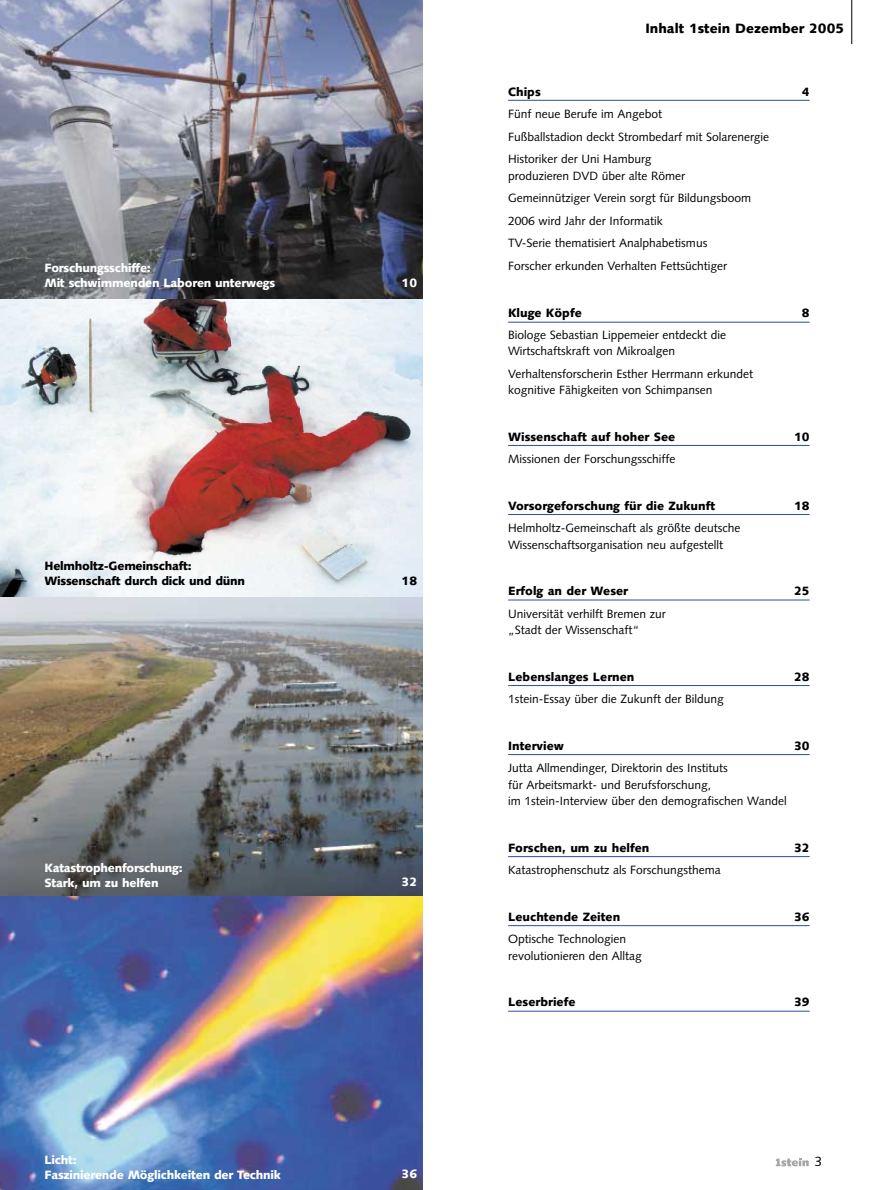
<style>
.page{position:relative;width:893px;height:1190px;background:#fff}
.page>*{position:absolute;margin:0;border:0;box-sizing:border-box;transform-origin:0 0}
.t1{font:900 13.5px "Syntax";color:#000}
.t2{font:13.5px "Syntax";color:#000}
.t3{font:12px/16.5px "Syntax";color:#000}
.t4{font:900 12px "Syntax";color:#000}
.t5{font:900 12px/15px "Syntax";letter-spacing:-.02em;color:#fff}
.t6{font:900 12px/15px "Syntax";letter-spacing:-.02em;color:#000}
</style>
<div class="page">
<img style="left:0;top:895px;width:423px;height:295px">
<img style="left:0;top:597px;width:423px;height:298px">
<svg style="left:0;top:298px;width:423px;height:299px"></svg>
<img style="left:0;top:0;width:423px;height:298px">
<hr style="left:851px;top:0;width:1px;height:44px;background:#000">
<svg style="left:775px;top:1158px;width:33px;height:8px"></svg>
<hr style="left:508px;top:100px;width:301px;height:1px;background:#294f9f">
<hr style="left:508px;top:322px;width:301px;height:1px;background:#294f9f">
<hr style="left:508px;top:445px;width:301px;height:1px;background:#294f9f">
<hr style="left:508px;top:514px;width:301px;height:1px;background:#294f9f">
<hr style="left:508px;top:600px;width:301px;height:1px;background:#294f9f">
<hr style="left:508px;top:685px;width:301px;height:1px;background:#294f9f">
<hr style="left:508px;top:754px;width:301px;height:1px;background:#294f9f">
<hr style="left:508px;top:856px;width:301px;height:1px;background:#294f9f">
<hr style="left:508px;top:925px;width:301px;height:1px;background:#294f9f">
<hr style="left:508px;top:1011px;width:301px;height:1px;background:#294f9f">
<p class="t5" style="left:44px;top:261px;width:232px">Forschungsschiffe:<br>Mit schwimmenden Laboren unterwegs</p>
<p class="t6" style="left:44px;top:560px;width:202px">Helmholtz-Gemeinschaft:<br>Wissenschaft durch dick und dünn</p>
<p class="t5" style="left:44px;top:861px;width:140px">Katastrophenforschung:<br>Stark, um zu helfen</p>
<p class="t5" style="left:44px;top:1153px;width:238px">Licht:<br>Faszinierende Möglichkeiten der Technik</p>
<p class="t5" style="left:401px;top:277px;width:17px">10</p>
<p class="t4" style="left:401px;top:576px;width:17px">18</p>
<p class="t5" style="left:401px;top:876px;width:17px">32</p>
<p class="t5" style="left:401px;top:1167px;width:17px">36</p>
<p class="t1" style="left:645px;top:23px;width:200px">Inhalt 1stein Dezember 2005</p>
<p class="t4" style="left:508px;top:87px;width:34px">Chips</p>
<p class="t4" style="left:801px;top:87px;width:9px">4</p>
<p class="t3" style="left:508px;top:104px;width:262px;line-height:22.5px">Fünf neue Berufe im Angebot<br>Fußballstadion deckt Strombedarf mit Solarenergie<br>Historiker der Uni Hamburg</p>
<p class="t3" style="left:508px;top:165px;width:244px;line-height:22.5px">produzieren DVD über alte Römer Gemeinnütziger Verein sorgt für Bildungsboom 2006 wird Jahr der Informatik<br>TV-Serie thematisiert Analphabetismus Forscher erkunden Verhalten Fettsüchtiger</p>
<p class="t4" style="left:508px;top:308px;width:75px">Kluge Köpfe</p>
<p class="t4" style="left:801px;top:308px;width:9px">8</p>
<p class="t3" style="left:508px;top:327px;width:219px">Biologe Sebastian Lippemeier entdeckt die<br>Wirtschaftskraft von Mikroalgen</p>
<p class="t3" style="left:508px;top:366px;width:246px">Verhaltensforscherin Esther Herrmann erkundet kognitive Fähigkeiten von Schimpansen</p>
<p class="t4" style="left:508px;top:432px;width:169px">Wissenschaft auf hoher See</p>
<p class="t4" style="left:794px;top:432px;width:17px">10</p>
<p class="t3" style="left:508px;top:452px;width:169px">Missionen der Forschungsschiffe</p>
<p class="t4" style="left:508px;top:501px;width:209px">Vorsorgeforschung für die Zukunft</p>
<p class="t4" style="left:794px;top:501px;width:17px">18</p>
<p class="t3" style="left:508px;top:521px;width:234px">Helmholtz-Gemeinschaft als größte deutsche<br>Wissenschaftsorganisation neu aufgestellt</p>
<p class="t4" style="left:508px;top:586px;width:121px">Erfolg an der Weser</p>
<p class="t4" style="left:794px;top:586px;width:17px">25</p>
<p class="t3" style="left:508px;top:606px;width:159px">Universität verhilft Bremen zur „Stadt der Wissenschaft“</p>
<p class="t4" style="left:508px;top:672px;width:128px">Lebenslanges Lernen</p>
<p class="t4" style="left:794px;top:672px;width:17px">28</p>
<p class="t3" style="left:508px;top:692px;width:217px">1stein-Essay über die Zukunft der Bildung</p>
<p class="t4" style="left:508px;top:741px;width:57px">Interview</p>
<p class="t4" style="left:794px;top:741px;width:17px">30</p>
<p class="t3" style="left:508px;top:761px;width:280px">Jutta Allmendinger, Direktorin des Instituts<br>für Arbeitsmarkt- und Berufsforschung,<br>im 1stein-Interview über den demografischen Wandel</p>
<p class="t4" style="left:508px;top:843px;width:143px">Forschen, um zu helfen</p>
<p class="t4" style="left:794px;top:843px;width:17px">32</p>
<p class="t3" style="left:508px;top:863px;width:214px">Katastrophenschutz als Forschungsthema</p>
<p class="t4" style="left:508px;top:912px;width:114px">Leuchtende Zeiten</p>
<p class="t4" style="left:794px;top:912px;width:17px">36</p>
<p class="t3" style="left:508px;top:932px;width:135px">Optische Technologien revolutionieren den Alltag</p>
<p class="t4" style="left:508px;top:997px;width:69px">Leserbriefe</p>
<p class="t4" style="left:794px;top:997px;width:17px">39</p>
<p class="t2" style="left:814px;top:1156px;width:9px">3</p>
</div>
